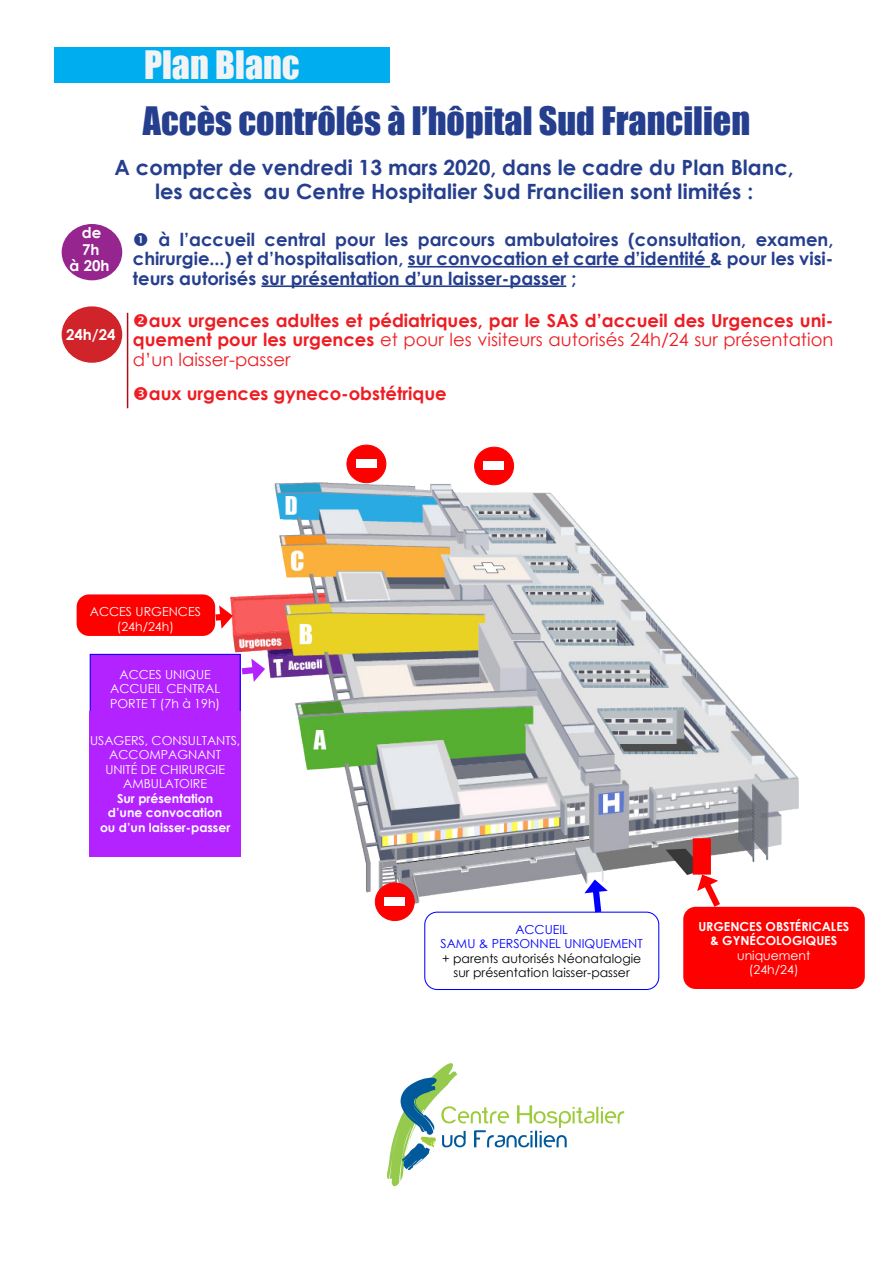
<style>
.page{position:relative;width:893px;height:1263px;background:#fff}
.page>*{position:absolute;margin:0;border:0;box-sizing:border-box;transform-origin:0 0}
.texte_labeur{font:36px "Impact";color:#253f8e}
.texte_labeur-2{font:36px "Impact";color:#f2f3f4}
.texte_labeur-3{font:700 21px "Century Gothic";color:#253f8e}
.texte_labeur-4{font:700 18px/19.5px "Century Gothic";color:#253f8e;text-align:justify}
.texte_labeur-5{font:700 18px/19.5px "Century Gothic";color:#ee1d23;text-align:justify}
.texte_labeur-6{font:700 15px/16.5px "Century Gothic";color:#fff}
.t1{font:12.45px/14.5px "Century Gothic";color:#fff;text-align:center}
.t2{font:12.45px/14.5px "Century Gothic";color:#000;text-align:center}
.t3{font:700 12.45px/14.5px "Century Gothic";color:#fff;text-align:center}
.s1{color:#96258f}
.s2{font-weight:400}
.s3{font-weight:700}
.s4{color:#00f}
</style>
<div class="page">
<div style="left:347px;top:445px;width:39px;height:38px;background:#f00;border-radius:50%"></div>
<div style="left:347px;top:445px;width:39px;height:38px;border:1px solid #f00;border-radius:50%"></div>
<div style="left:356px;top:460px;width:21px;height:8px;background:#fff"></div>
<div style="left:475px;top:447px;width:39px;height:38px;background:#f00;border-radius:50%"></div>
<div style="left:474px;top:447px;width:40px;height:38px;border:1px solid #f00;border-radius:50%"></div>
<div style="left:483px;top:462px;width:21px;height:8px;background:#fff"></div>
<img style="left:231px;top:482px;width:567px;height:424px">
<div style="left:424px;top:912px;width:235px;height:78px;border:1px solid #00f;border-radius:12px"></div>
<div style="left:77px;top:594px;width:138px;height:42px;background:#f00;border-radius:12px"></div>
<div style="left:683px;top:907px;width:182px;height:82px;background:#f00;border-radius:12px"></div>
<div style="left:693px;top:838px;width:18px;height:36px;background:#f00;border:1px solid #f00"></div>
<svg style="left:584px;top:879px;width:24px;height:35px"></svg>
<svg style="left:666px;top:849px;width:59px;height:65px"></svg>
<svg style="left:214px;top:605px;width:19px;height:24px"></svg>
<svg style="left:241px;top:659px;width:24px;height:23px"></svg>
<div style="left:90px;top:654px;width:150px;height:83px;background:#b323ff"></div>
<div style="left:90px;top:654px;width:151px;height:84px;border:1px solid #00f"></div>
<div style="left:90px;top:711px;width:151px;height:145px;background:#b323ff"></div>
<div style="left:375px;top:883px;width:39px;height:37px;background:#f00;border-radius:50%"></div>
<div style="left:375px;top:883px;width:39px;height:38px;border:1px solid #f00;border-radius:50%"></div>
<div style="left:384px;top:897px;width:21px;height:9px;background:#fff"></div>
<div style="left:62px;top:224px;width:60px;height:56px;background:#96258f;border-radius:50%"></div>
<div style="left:62px;top:306px;width:60px;height:57px;background:#d1232a;border-radius:50%"></div>
<hr style="left:408px;top:266px;width:302px;height:2px;background:#253f8e">
<hr style="left:261px;top:285px;width:305px;height:2px;background:#253f8e">
<div style="left:54px;top:47px;width:336px;height:35px;background:#00aeef"></div>
<svg style="left:387px;top:1063px;width:237px;height:123px"></svg>
<hr style="left:127px;top:313px;width:1px;height:95px;background:#af0c14">
<p class="texte_labeur-2" style="left:144px;top:37px;width:157px">Plan Blanc</p>
<p class="texte_labeur" style="left:143px;top:93px;width:609px">Accès contrôlés à l’hôpital Sud Francilien</p>
<p class="texte_labeur-3" style="left:115px;top:151px;width:681px">A compter de vendredi 13 mars 2020, dans le cadre du Plan Blanc,</p>
<p class="texte_labeur-3" style="left:155px;top:175px;width:600px">les accès au Centre Hospitalier Sud Francilien sont limités :</p>
<p class="texte_labeur-6" style="left:82px;top:224px;width:21px">de<br>7h</p>
<p class="texte_labeur-6" style="left:70px;top:257px;width:46px">à 20h<span class="s1">,</span></p>
<p class="texte_labeur-6" style="left:66px;top:326px;width:51px">24h/24</p>
<p class="texte_labeur-4" style="left:133px;top:228px;width:702px;text-indent:26px">à l’accueil central pour les parcours ambulatoires (consultation, examen, chirurgie...) et d’hospitalisation, sur convocation et carte d’identité &amp; pour les visi&shy;teurs autorisés sur présentation d’un laisser-passer ;</p>
<p class="texte_labeur-5" style="left:133px;top:310px;width:702px;text-indent:16px">aux urgences adultes et pédiatriques, par le SAS d’accueil des Urgences uni&shy;quement pour les urgences <span class="s2">et pour les visiteurs autorisés 24h/24 sur présentation d’un laisser-passer</span></p>
<p class="texte_labeur-5" style="left:149px;top:383px;width:299px">aux urgences gyneco-obstétrique</p>
<p class="t1" style="left:90px;top:604px;width:112px">ACCES URGENCES (24h/24h)</p>
<p class="t1" style="left:110px;top:667px;width:112px">ACCES UNIQUE<br>ACCUEIL CENTRAL<br>PORTE T (7h à 19h)</p>
<p class="t1" style="left:90px;top:733px;width:152px">USAGERS, CONSULTANTS,<br>ACCOMPAGNANT<br>UNITÉ DE CHIRURGIE<br>AMBULATOIRE<br><span class="s3">Sur présentation<br>d’une convocation<br>ou d’un laisser-passer</span></p>
<p class="t2" style="left:441px;top:922px;width:204px"><span class="s4">ACCUEIL<br>SAMU &amp; PERSONNEL UNIQUEMENT </span>+ parents autorisés Néonatalogie sur présentation laisser-passer</p>
<p class="t3" style="left:698px;top:918px;width:152px">URGENCES OBSTÉRICALES &amp; GYNÉCOLOGIQUES <span class="s2">uniquement<br>(24h/24)</span></p>
</div>
